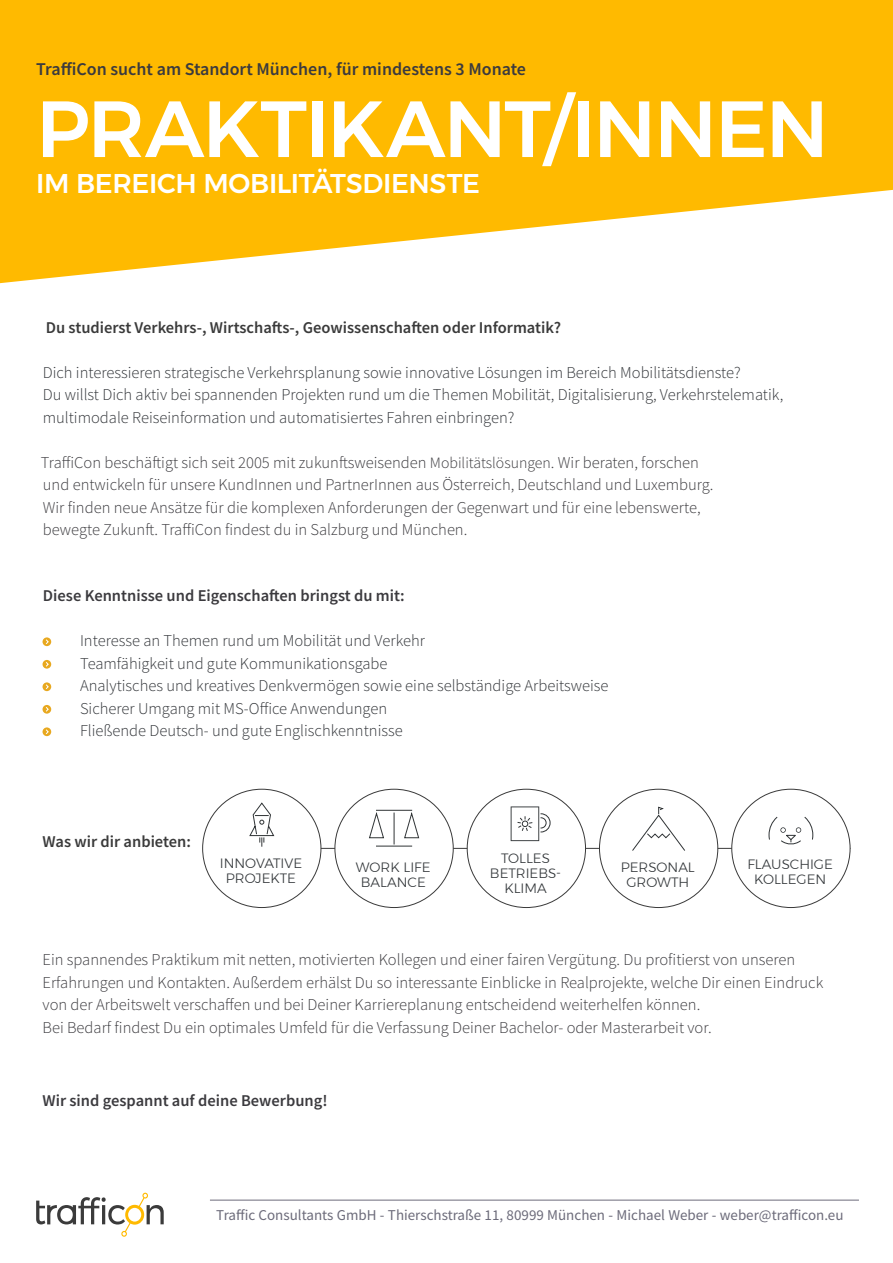
<style>
.page{position:relative;width:893px;height:1263px;background:#fff}
.page>*{position:absolute;margin:0;border:0;box-sizing:border-box;transform-origin:0 0}
.t1{font:500 79.5px "Montserrat";letter-spacing:-.025em;color:#fff}
.t2{font:500 27px "Montserrat";letter-spacing:-.01em;color:#fff}
.t3{font:600 18px "Source Sans Pro";color:#3b3a3e}
.t4{font:300 16.5px/22.5px "Source Sans Pro";color:#3b3a3e}
.t5{font:300 16.5px/22.5px "Source Sans Pro";color:#313438}
.t6{font:600 16.5px "Source Sans Pro";color:#3a3a3a}
.t7{font:600 16.5px "Source Sans Pro";color:#3b3a3e}
.t8{font:15px "Source Sans Pro";color:#6c6b7a}
.t9{font:300 13.5px/15px "Montserrat";color:#303437;text-align:center}
.s1{font-size:15.75px}
</style>
<div class="page">
<hr style="left:212px;top:848px;width:638px;height:1px;background:#3a3a3a">
<svg style="left:0;top:0;width:893px;height:283px;fill:#ffba00"></svg>
<div style="left:43px;top:637px;width:8px;height:9px;background:#e8a81f;border-radius:50%"></div>
<svg style="left:45px;top:639px;width:4px;height:5px"></svg>
<svg style="left:43px;top:660px;width:8px;height:9px"></svg>
<div style="left:43px;top:682px;width:8px;height:9px;background:#e8a81f;border-radius:50%"></div>
<svg style="left:45px;top:684px;width:4px;height:5px"></svg>
<svg style="left:43px;top:705px;width:8px;height:9px"></svg>
<div style="left:43px;top:727px;width:8px;height:9px;background:#e8a81f;border-radius:50%"></div>
<svg style="left:45px;top:729px;width:4px;height:5px"></svg>
<div style="left:732px;top:789px;width:118px;height:118px;background:#fff;border-radius:50%"></div>
<svg style="left:768px;top:816px;width:46px;height:29px"></svg>
<div style="left:599px;top:789px;width:119px;height:118px;background:#fff;border-radius:50%"></div>
<svg style="left:632px;top:806px;width:53px;height:45px"></svg>
<div style="left:467px;top:789px;width:118px;height:118px;background:#fff;border-radius:50%"></div>
<svg style="left:511px;top:806px;width:40px;height:35px"></svg>
<div style="left:335px;top:789px;width:118px;height:118px;background:#fff;border-radius:50%"></div>
<svg style="left:369px;top:809px;width:51px;height:38px"></svg>
<div style="left:203px;top:789px;width:118px;height:118px;background:#fff;border-radius:50%"></div>
<svg style="left:249px;top:802px;width:26px;height:44px"></svg>
<svg style="left:36px;top:1193px;width:128px;height:44px"></svg>
<hr style="left:210px;top:1200px;width:649px;height:1px;background:#6c6b7a">
<p class="t3" style="left:36px;top:57px;width:491px">TraffiCon sucht am Standort München, für mindestens 3 Monate</p>
<p class="t1" style="left:36px;top:67px;width:794px">PRAKTIKANT/INNEN</p>
<p class="t2" style="left:36px;top:162px;width:445px">IM BEREICH MOBILITÄTSDIENSTE</p>
<p class="t6" style="left:46px;top:316px;width:517px">Du studierst Verkehrs-, Wirtschafts-, Geowissenschaften oder Informatik?</p>
<p class="t5" style="left:43px;top:361px;width:700px">Dich interessieren strategische Verkehrsplanung sowie innovative Lösungen im Bereich Mobilitätsdienste?</p>
<p class="t5" style="left:43px;top:383px;width:742px">Du willst Dich aktiv bei spannenden Projekten rund um die Themen Mobilität, Digitalisierung, Verkehrstelematik, multimodale Reiseinformation und automatisiertes Fahren einbringen?</p>
<p class="t4" style="left:41px;top:451px;width:674px">TraffiCon beschäftigt sich seit 2005 mit zukunftsweisenden <span class="s1">Mobilitätslösungen</span>. Wir beraten, forschen und entwickeln für unsere KundInnen und PartnerInnen aus Österreich, Deutschland und Luxemburg.<br>Wir finden neue Ansätze für die komplexen Anforderungen der Gegenwart und für eine lebenswerte,</p>
<p class="t4" style="left:43px;top:518px;width:426px">bewegte Zukunft. TraffiCon findest du in Salzburg und München.</p>
<p class="t7" style="left:43px;top:585px;width:363px">Diese Kenntnisse und Eigenschaften bringst du mit:</p>
<p class="t5" style="left:80px;top:629px;width:347px">Interesse an Themen rund um Mobilität und Verkehr</p>
<p class="t5" style="left:80px;top:652px;width:309px">Teamfähigkeit und gute Kommunikationsgabe</p>
<p class="t5" style="left:80px;top:674px;width:530px">Analytisches und kreatives Denkvermögen sowie eine selbständige Arbeitsweise</p>
<p class="t5" style="left:80px;top:697px;width:309px">Sicherer Umgang mit MS-Office Anwendungen</p>
<p class="t5" style="left:80px;top:719px;width:324px">Fließende Deutsch- und gute Englischkenntnisse</p>
<p class="t6" style="left:43px;top:830px;width:150px">Was wir dir anbieten:</p>
<p class="t9" style="left:220px;top:856px;width:84px">INNOVATIVE<br>PROJEKTE</p>
<p class="t9" style="left:356px;top:859px;width:76px">WORK LIFE<br>BALANCE</p>
<p class="t9" style="left:490px;top:850px;width:73px">TOLLES<br>BETRIEBS-</p>
<p class="t9" style="left:504px;top:880px;width:44px">KLIMA</p>
<p class="t9" style="left:621px;top:860px;width:76px">PERSONAL<br>GROWTH</p>
<p class="t9" style="left:747px;top:856px;width:87px">FLAUSCHIGE<br>KOLLEGEN</p>
<p class="t4" style="left:43px;top:948px;width:782px">Ein spannendes Praktikum mit netten, motivierten Kollegen und einer fairen Vergütung. Du profitierst von unseren<br>Erfahrungen und Kontakten. Außerdem erhälst Du so interessante Einblicke in Realprojekte, welche Dir einen Eindruck von der Arbeitswelt verschaffen und bei Deiner Karriereplanung entscheidend weiterhelfen können.</p>
<p class="t4" style="left:43px;top:1016px;width:671px">Bei Bedarf findest Du ein optimales Umfeld für die Verfassung Deiner Bachelor- oder Masterarbeit vor.</p>
<p class="t7" style="left:43px;top:1090px;width:286px">Wir sind gespannt auf deine Bewerbung!</p>
<p class="t8" style="left:216px;top:1206px;width:629px">Traffic Consultants GmbH - Thierschstraße 11, 80999 München - Michael Weber - weber@trafficon.eu</p>
</div>
